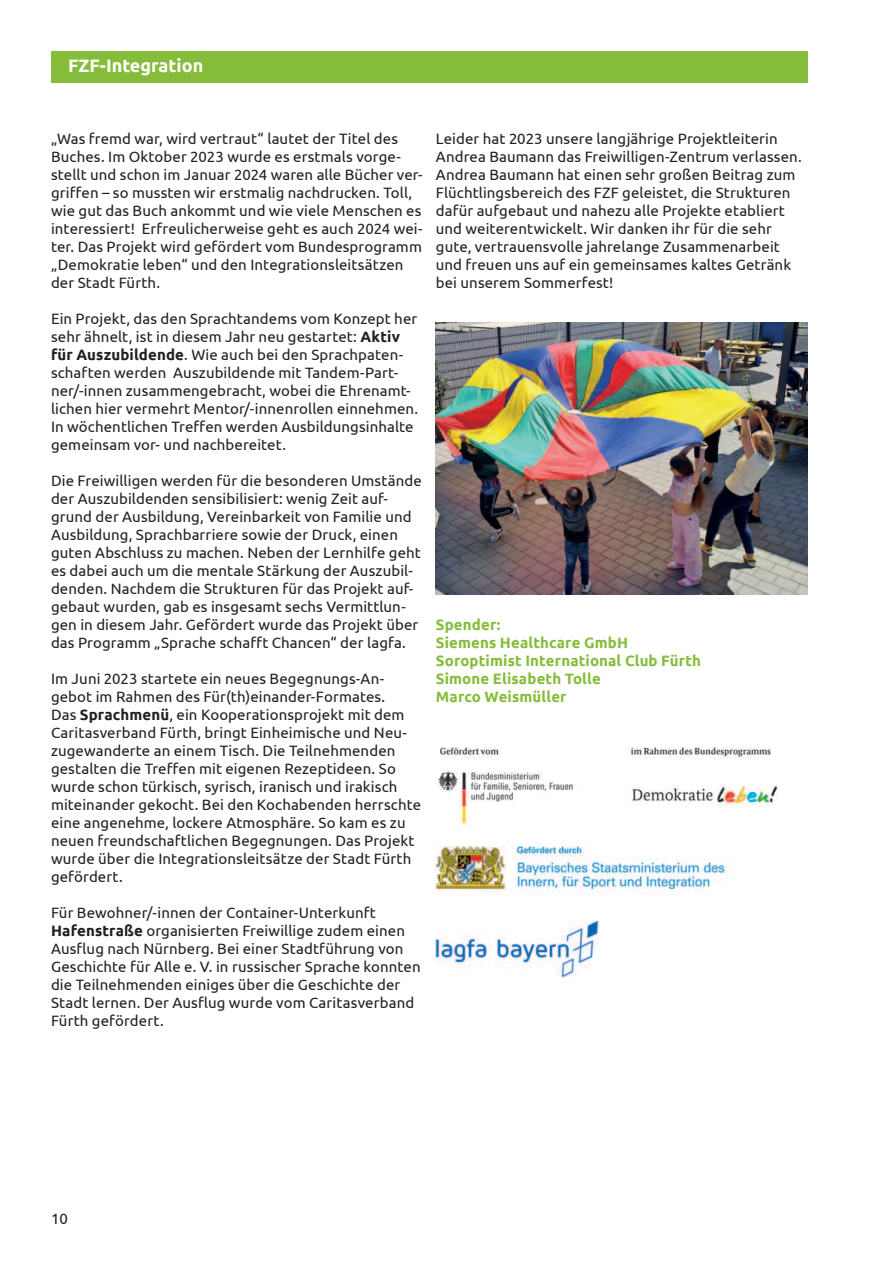
<style>
.page{position:relative;width:893px;height:1263px;background:#fff}
.page>*{position:absolute;margin:0;border:0;box-sizing:border-box;transform-origin:0 0}
.t1{font:700 18px "Ubuntu";color:#fff}
.t2{font:15px/18px "Ubuntu";letter-spacing:.005em;color:#231f20}
.t3{font:700 15px/18px "Ubuntu";letter-spacing:.01em;color:#85bd3b}
.s1{font-weight:700}
</style>
<div class="page">
<div style="left:51px;top:51px;width:757px;height:32px;background:#85bd3b"></div>
<img style="left:436px;top:322px;width:372px;height:272px">
<img style="left:436px;top:747px;width:342px;height:81px">
<img style="left:436px;top:845px;width:291px;height:50px">
<img style="left:436px;top:920px;width:163px;height:57px">
<p class="t1" style="left:68px;top:58px;width:137px">FZF-Integration</p>
<p class="t2" style="left:51px;top:131px;width:373px">„Was fremd war, wird vertraut“ lautet der Titel des Buches. Im Oktober 2023 wurde es erstmals vorge&shy;stellt und schon im Januar 2024 waren alle Bücher ver&shy;gri昀昀en – so mussten wir erstmalig nachdrucken. Toll, wie gut das Buch ankommt und wie viele Menschen es interessiert! Erfreulicherweise geht es auch 2024 wei&shy;ter. Das Projekt wird gefördert vom Bundesprogramm „Demokratie leben“ und den Integrationsleitsätzen der Stadt Fürth.</p>
<p class="t2" style="left:51px;top:311px;width:369px">Ein Projekt, das den Sprachtandems vom Konzept her sehr ähnelt, ist in diesem Jahr neu gestartet: <span class="s1">Aktiv für Auszubildende</span>. Wie auch bei den Sprachpaten&shy;schaften werden Auszubildende mit Tandem-Part&shy;ner/-innen zusammengebracht, wobei die Ehrenamt&shy;lichen hier vermehrt Mentor/-innenrollen einnehmen.<br>In wöchentlichen Tre昀昀en werden Ausbildungsinhalte gemeinsam vor- und nachbereitet.</p>
<p class="t2" style="left:51px;top:473px;width:372px">Die Freiwilligen werden für die besonderen Umstände der Auszubildenden sensibilisiert: wenig Zeit auf&shy;grund der Ausbildung, Vereinbarkeit von Familie und Ausbildung, Sprachbarriere sowie der Druck, einen guten Abschluss zu machen. Neben der Lernhilfe geht es dabei auch um die mentale Stärkung der Auszubil&shy;denden. Nachdem die Strukturen für das Projekt auf&shy;gebaut wurden, gab es insgesamt sechs Vermittlun&shy;gen in diesem Jahr. Gefördert wurde das Projekt über das Programm „Sprache scha昀昀t Chancen“ der lagfa.</p>
<p class="t2" style="left:51px;top:671px;width:372px">Im Juni 2023 startete ein neues Begegnungs-An&shy;gebot im Rahmen des Für(th)einander-Formates.<br>Das <span class="s1">Sprachmenü</span>, ein Kooperationsprojekt mit dem Caritasverband Fürth, bringt Einheimische und Neu&shy;zugewanderte an einem Tisch. Die Teilnehmenden gestalten die Tre昀昀en mit eigenen Rezeptideen. So wurde schon türkisch, syrisch, iranisch und irakisch miteinander gekocht. Bei den Kochabenden herrschte eine angenehme, lockere Atmosphäre. So kam es zu neuen freundschaftlichen Begegnungen. Das Projekt wurde über die Integrationsleitsätze der Stadt Fürth gefördert.</p>
<p class="t2" style="left:51px;top:905px;width:371px">Für Bewohner/-innen der Container-Unterkunft <span class="s1">Hafenstraße</span> organisierten Freiwillige zudem einen Aus昀氀ug nach Nürnberg. Bei einer Stadtführung von Geschichte für Alle e. V. in russischer Sprache konnten die Teilnehmenden einiges über die Geschichte der Stadt lernen. Der Aus昀氀ug wurde vom Caritasverband Fürth gefördert.</p>
<p class="t2" style="left:436px;top:131px;width:367px">Leider hat 2023 unsere langjährige Projektleiterin Andrea Baumann das Freiwilligen-Zentrum verlassen.<br>Andrea Baumann hat einen sehr großen Beitrag zum Flüchtlingsbereich des FZF geleistet, die Strukturen dafür aufgebaut und nahezu alle Projekte etabliert und weiterentwickelt. Wir danken ihr für die sehr gute, vertrauensvolle jahrelange Zusammenarbeit und freuen uns auf ein gemeinsames kaltes Getränk bei unserem Sommerfest!</p>
<p class="t3" style="left:436px;top:616px;width:267px">Spender:<br>Siemens Healthcare GmbH<br>Soroptimist International Club Fürth<br>Simone Elisabeth Tolle<br>Marco Weismüller</p>
<p class="t2" style="left:51px;top:1210px;width:18px">10</p>
</div>
